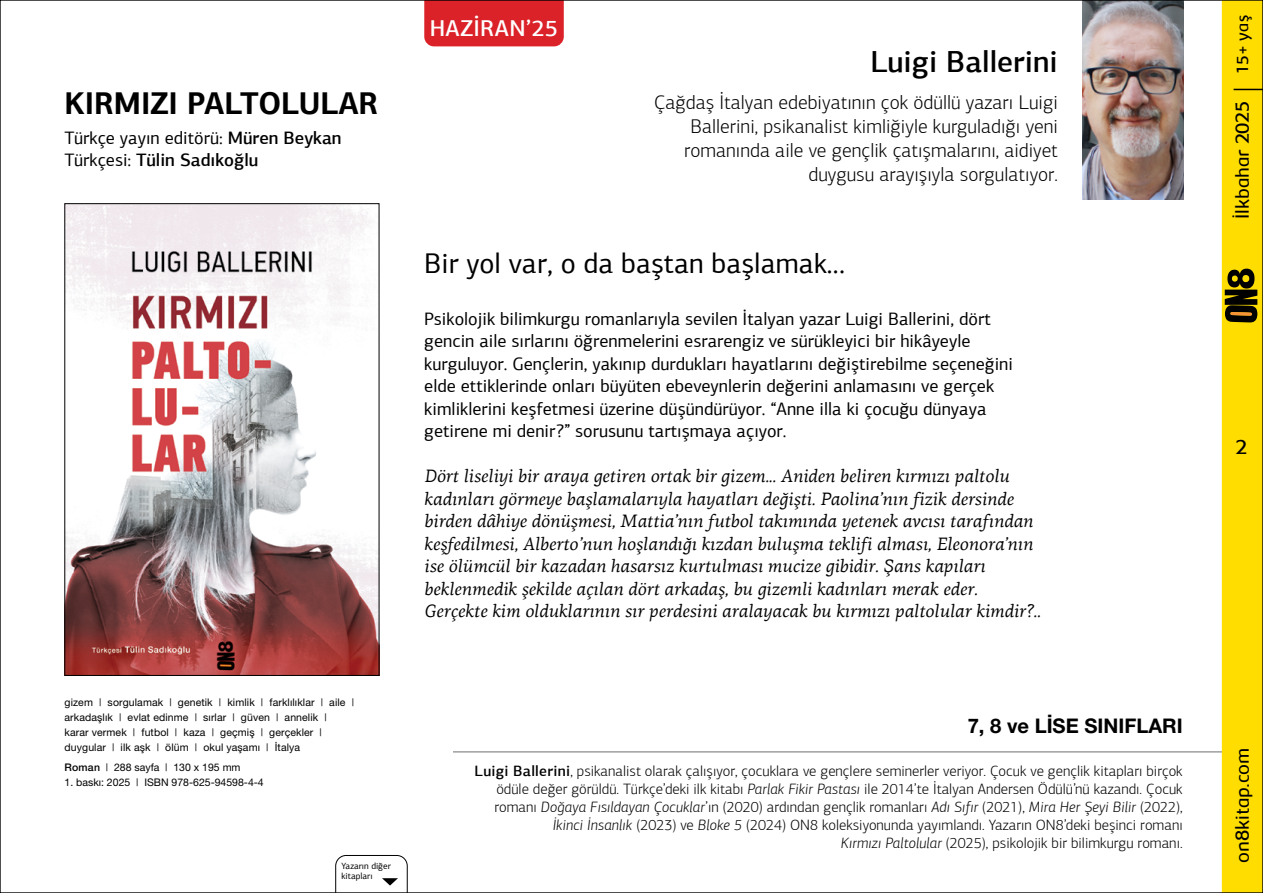
<style>
.page{position:relative;width:1263px;height:893px;background:#fff}
.page>*{position:absolute;margin:0;border:0;box-sizing:border-box;transform-origin:0 0}
.t1{font:700 31.5px "PF Agora Sans Pro";color:#000}
.t2{font:500 30.45px "PF Agora Sans Pro";color:#000}
.t3{font:28.5px "PF Agora Sans Pro";color:#000}
.t4{font:500 22.95px "PF Agora Sans Pro";letter-spacing:.01em;color:#fff}
.t5{font:20.7px "Kabrio GKY";color:#000}
.t6{font:700 20.25px "Helvetica Bold GK";color:#000}
.t7{font:300 19.8px/24px "PF Agora Sans Pro";color:#000;text-align:right}
.t8{font:19.35px "Kabrio GKY";letter-spacing:-.005em;color:#000}
.t9{font:italic 18px/22.5px "PF Agora Serif Pro";color:#000}
.t10{font:18px/22.5px "PF Agora Sans Pro";color:#000}
.t11{font:500 16.95px "PF Agora Sans Pro";color:#000}
.t12{font:300 15px/18px "PF Agora Sans Pro";color:#000;text-align:right}
.t13{font:10.5px/15px "Helvetica GK";letter-spacing:.01em;color:#000}
.t14{font:9px/9.8px "PF Agora Sans Pro";color:#000}
.s1{font-weight:500}
.s2{font-family:"Helvetica Medium GK";font-weight:500}
.s3{font-weight:500;color:#fff}
.s4{font-style:italic}
.s5{font-family:"Kabrio GKY";font-weight:400}
</style>
<div class="page">
<hr style="left:453px;top:751px;width:798px;height:1px;background:#6d6e71">
<img style="left:67px;top:205px;width:310px;height:468px">
<div style="left:424px;top:2px;width:140px;height:44px;background:#da2228"></div>
<img style="left:1083px;top:2px;width:100px;height:197px">
<svg style="left:335px;top:855px;width:72px;height:35px"></svg>
<div style="left:1222px;top:2px;width:39px;height:888px;background:#fd0"></div>
<h1 class="t1" style="left:64px;top:84px;width:315px">KIRMIZI PALTOLULAR</h1>
<p class="t10" style="left:64px;top:126px;width:279px">Türkçe yayın editörü: <span class="s1">Müren Beykan<br></span>Türkçesi: <span class="s1">Tülin Sadıkoğlu</span></p>
<p class="t13" style="left:65px;top:694px;width:291px">gizem | sorgulamak | genetik | kimlik | farklılıklar | aile | arkadaşlık | evlat edinme | sırlar | güven | annelik |<br>karar vermek | futbol | kaza | geçmiş | gerçekler | duygular | ilk aşk | ölüm | okul yaşamı | İtalya</p>
<p class="t13" style="left:65px;top:760px;width:178px"><span class="s2">Roman</span> | 288 sayfa | 130 x 195 mm</p>
<p class="t13" style="left:65px;top:775px;width:201px">1. baskı: 2025 | ISBN 978-625-94598-4-4</p>
<p class="t14" style="left:341px;top:860px;width:51px">Yazarın diğer kitapları</p>
<p class="t4" style="left:430px;top:15px;width:130px">HAZİRAN’25</p>
<h2 class="t2" style="left:871px;top:43px;width:189px">Luigi Ballerini</h2>
<p class="t7" style="left:654px;top:91px;width:405px">Çağdaş İtalyan edebiyatının çok ödüllü yazarı Luigi Ballerini, psikanalist kimliğiyle kurguladığı yeni romanında aile ve gençlik çatışmalarını, aidiyet duygusu arayışıyla sorgulatıyor.</p>
<h3 class="t3" style="left:424px;top:246px;width:422px">Bir yol var, o da baştan başlamak…</h3>
<p class="t10" style="left:424px;top:307px;width:590px">Psikolojik bilimkurgu romanlarıyla sevilen İtalyan yazar Luigi Ballerini, dört gencin aile sırlarını öğrenmelerini esrarengiz ve sürükleyici bir hikâyeyle kurguluyor. Gençlerin, yakınıp durdukları hayatlarını değiştirebilme seçeneğini elde ettiklerinde onları büyüten ebeveynlerin değerini anlamasını ve gerçek kimliklerini keşfetmesi üzerine düşündürüyor. “Anne illa ki çocuğu dünyaya getirene mi denir?” sorusunu tartışmaya açıyor.</p>
<p class="t9" style="left:424px;top:465px;width:618px">Dört liseliyi bir araya getiren ortak bir gizem... Aniden beliren kırmızı paltolu kadınları görmeye başlamalarıyla hayatları değişti. Paolina’nın fizik dersinde birden dâhiye dönüşmesi, Mattia’nın futbol takımında yetenek avcısı tarafından keşfedilmesi, Alberto’nun hoşlandığı kızdan buluşma teklifi alması, Eleonora’nın ise ölümcül bir kazadan hasarsız kurtulması mucize gibidir. Şans kapıları beklenmedik şekilde açılan dört arkadaş, bu gizemli kadınları merak eder.<br>Gerçekte kim olduklarının sır perdesini aralayacak bu kırmızı paltolular kimdir?..</p>
<p class="t6" style="left:968px;top:714px;width:216px">7, 8 ve LİSE SINIFLARI</p>
<p class="t12" style="left:475px;top:762px;width:710px"><span class="s3">Luigi Ballerini</span>, psikanalist olarak çalışıyor, çocuklara ve gençlere seminerler veriyor. Çocuk ve gençlik kitapları birçok ödüle değer görüldü. Türkçe’deki ilk kitabı <span class="s4">Parlak Fikir Pastası</span> ile 2014’te İtalyan Andersen Ödülü’nü kazandı. Çocuk romanı <span class="s4">Doğaya Fısıldayan Çocuklar</span>’ın (2020) ardından gençlik romanları <span class="s4">Adı Sıfır</span> (2021), <span class="s4">Mira Her Şeyi Bilir</span> (2022), <span class="s4">İkinci İnsanlık</span> (2023) ve <span class="s4">Bloke 5</span> (2024) ON8 koleksiyonunda yayımlandı. Yazarın ON8’deki beşinci romanı<br><span class="s4">Kırmızı Paltolular</span> (2025), psikolojik bir bilimkurgu romanı.</p>
<p class="t11" style="left:1232px;top:74px;width:60px;rotate:-90deg">15+ <span class="s5">yaş</span></p>
<p class="t8" style="left:1231px;top:219px;width:119px;rotate:-90deg">İlkbahar 2025</p>
<p class="t5" style="left:1236px;top:434px;width:14px">2</p>
<p class="t8" style="left:1231px;top:862px;width:116px;rotate:-90deg">on8kitap.com</p>
</div>
